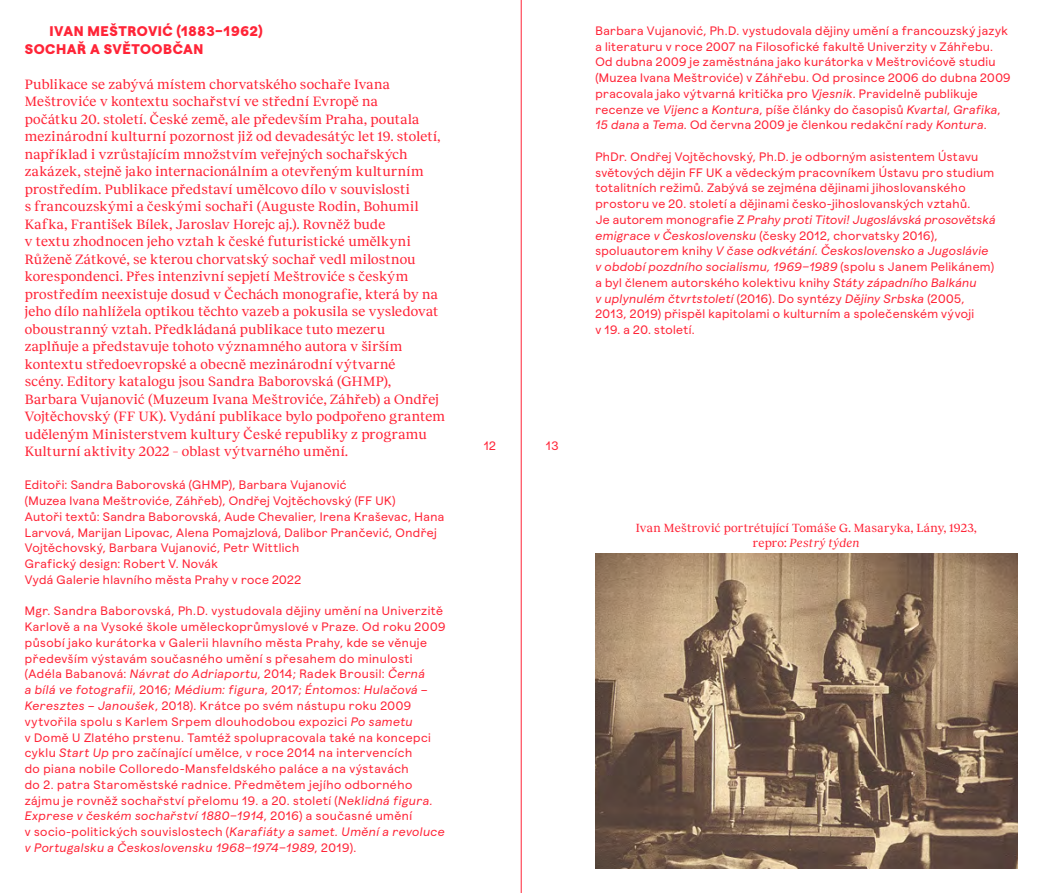
<style>
.page{position:relative;width:1042px;height:893px;background:#fff}
.page>*{position:absolute;margin:0;border:0;box-sizing:border-box;transform-origin:0 0}
.t1{font:14px/17.5px "Recklegg";letter-spacing:.015em;color:#ff2437}
.t2{font:800 14px/17.5px "Magger";letter-spacing:.035em;color:#ff2437}
.t3{font:12.25px/15.8px "Magger";letter-spacing:.03em;color:#ff2437}
.t4{font:12.25px/14.7px "Recklegg";letter-spacing:.02em;color:#ff2437;text-align:center}
.s1{font-style:italic}
</style>
<div class="page">
<img style="left:595px;top:553px;width:422px;height:315px">
<hr style="left:521px;top:0;width:1px;height:893px;background:#ff2437">
<p class="t2" style="left:25px;top:20px;width:239px;text-indent:25px">IVAN MEŠTROVIĆ (1883–1962)<br>SOCHAŘ A SVĚTOOBČAN</p>
<p class="t1" style="left:25px;top:74px;width:422px">Publikace se zabývá místem chorvatského sochaře Ivana Meštroviće v kontextu sochařství ve střední Evropě na<br>počátku 20. století. České země, ale především Praha, poutala mezinárodní kulturní pozornost již od devadesátýc let 19. století, například i vzrůstajícím množstvím veřejných sochařských zakázek, stejně jako internacionálním a otevřeným kulturním prostředím. Publikace představí umělcovo dílo v souvislosti<br>s francouzskými a českými sochaři (Auguste Rodin, Bohumil Kafka, František Bílek, Jaroslav Horejc aj.). Rovněž bude<br>v textu zhodnocen jeho vztah k české futuristické umělkyni Růženě Zátkové, se kterou chorvatský sochař vedl milostnou korespondenci. Přes intenzivní sepjetí Meštroviće s českým prostředím neexistuje dosud v Čechách monografie, která by na jeho dílo nahlížela optikou těchto vazeb a pokusila se vysledovat oboustranný vztah. Předkládaná publikace tuto mezeru<br>zaplňuje a představuje tohoto významného autora v širším kontextu středoevropské a obecně mezinárodní výtvarné<br>scény. Editory katalogu jsou Sandra Baborovská (GHMP), Barbara Vujanović (Muzeum Ivana Meštroviće, Záhřeb) a Ondřej Vojtěchovský (FF UK). Vydání publikace bylo podpořeno grantem uděleným Ministerstvem kultury České republiky z programu Kulturní aktivity 2022 – oblast výtvarného umění.</p>
<p class="t3" style="left:25px;top:476px;width:421px">Editoři: Sandra Baborovská (GHMP), Barbara Vujanović<br>(Muzea Ivana Meštroviće, Záhřeb), Ondřej Vojtěchovský (FF UK)<br>Autoři textů: Sandra Baborovská, Aude Chevalier, Irena Kraševac, Hana Larvová, Marijan Lipovac, Alena Pomajzlová, Dalibor Prančević, Ondřej Vojtěchovský, Barbara Vujanović, Petr Wittlich<br>Grafický design: Robert V. Novák<br>Vydá Galerie hlavního města Prahy v roce 2022</p>
<p class="t3" style="left:25px;top:602px;width:422px">Mgr. Sandra Baborovská, Ph.D. vystudovala dějiny umění na Univerzitě Karlově a na Vysoké škole uměleckoprůmyslové v Praze. Od roku 2009 působí jako kurátorka v Galerii hlavního města Prahy, kde se věnuje především výstavám současného umění s přesahem do minulosti (Adéla Babanová: <span class="s1">Návrat do Adriaportu</span>, 2014; Radek Brousil: <span class="s1">Černá<br>a bílá ve fotografii</span>, 2016; <span class="s1">Médium: figura</span>, 2017; <span class="s1">Éntomos: Hulačová – Keresztes – Janoušek</span>, 2018). Krátce po svém nástupu roku 2009 vytvořila spolu s Karlem Srpem dlouhodobou expozici <span class="s1">Po sametu<br></span>v Domě U Zlatého prstenu. Tamtéž spolupracovala také na koncepci cyklu <span class="s1">Start Up</span> pro začínající umělce, v roce 2014 na intervencích<br>do piana nobile Colloredo-Mansfeldského paláce a na výstavách<br>do 2. patra Staroměstské radnice. Předmětem jejího odborného zájmu je rovněž sochařství přelomu 19. a 20. století (<span class="s1">Neklidná figura.<br>Exprese v českém sochařství 1880−1914</span>, 2016) a současné umění<br>v socio-politických souvislostech (<span class="s1">Karafiáty a samet. Umění a revoluce v Portugalsku a Československu 1968−1974−1989</span>, 2019).</p>
<p class="t3" style="left:595px;top:22px;width:417px">Barbara Vujanović, Ph.D. vystudovala dějiny umění a francouzský jazyk a literaturu v roce 2007 na Filosofické fakultě Univerzity v Záhřebu.<br>Od dubna 2009 je zaměstnána jako kurátorka v Meštrovićově studiu (Muzea Ivana Meštroviće) v Záhřebu. Od prosince 2006 do dubna 2009 pracovala jako výtvarná kritička pro <span class="s1">Vjesnik</span>. Pravidelně publikuje recenze ve <span class="s1">Vijenc</span> a <span class="s1">Kontura</span>, píše články do časopisů <span class="s1">Kvartal</span>, <span class="s1">Grafika</span>, <span class="s1">15 dana</span> a <span class="s1">Tema</span>. Od června 2009 je členkou redakční rady <span class="s1">Kontura</span>.</p>
<p class="t3" style="left:595px;top:148px;width:402px">PhDr. Ondřej Vojtěchovský, Ph.D. je odborným asistentem Ústavu světových dějin FF UK a vědeckým pracovníkem Ústavu pro studium totalitních režimů. Zabývá se zejména dějinami jihoslovanského prostoru ve 20. století a dějinami česko-jihoslovanských vztahů.<br>Je autorem monografie Z <span class="s1">Prahy proti Titovi! Jugoslávská prosovětská emigrace v Československu</span> (česky 2012, chorvatsky 2016), spoluautorem knihy <span class="s1">V čase odkvétání. Československo a Jugoslávie v období pozdního socialismu, 1969−1989</span> (spolu s Janem Pelikánem) a byl členem autorského kolektivu knihy <span class="s1">Státy západního Balkánu<br>v uplynulém čtvrtstoletí</span> (2016). Do syntézy <span class="s1">Dějiny Srbska</span> (2005, 2013, 2019) přispěl kapitolami o kulturním a společenském vývoji<br>v 19. a 20. století.</p>
<p class="t3" style="left:484px;top:437px;width:14px">12</p>
<p class="t3" style="left:546px;top:437px;width:14px">13</p>
<p class="t4" style="left:636px;top:520px;width:342px">Ivan Meštrović portrétující Tomáše G. Masaryka, Lány, 1923, repro: <span class="s1">Pestrý týden</span></p>
</div>
